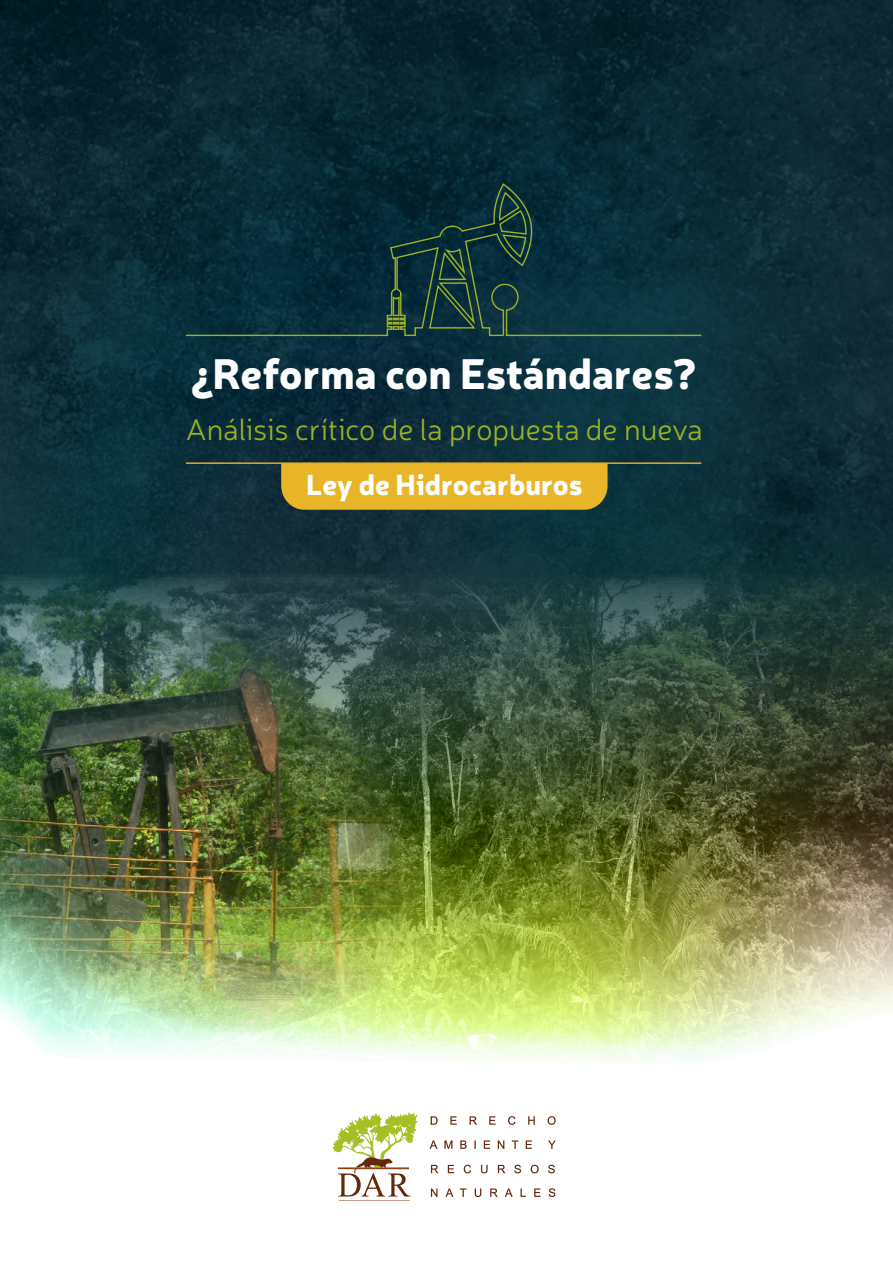
<style>
.page{position:relative;width:893px;height:1263px;background:#fff}
.page>*{position:absolute;margin:0;border:0;box-sizing:border-box;transform-origin:0 0}
.t1{font:900 42px "Neris";color:#fff}
.t2{font:300 30px "Neris";color:#9bb127}
.t3{font:900 28.5px "Neris";color:#fff}
</style>
<div class="page">
<img style="left:0;top:0;width:893px;height:1196px">
<div style="left:281px;top:464px;width:326px;height:46px;background:#e9b528"></div>
<hr style="left:186px;top:462px;width:515px;height:2px;background:#e9b527">
<svg style="left:185px;top:184px;width:351px;height:153px;background:#0d3137"></svg>
<svg style="left:491px;top:283px;width:212px;height:54px;background:#123a41"></svg>
<svg style="left:544px;top:1116px;width:12px;height:9px"></svg>
<svg style="left:544px;top:1140px;width:12px;height:9px"></svg>
<svg style="left:544px;top:1165px;width:11px;height:8px"></svg>
<svg style="left:544px;top:1188px;width:11px;height:9px"></svg>
<img style="left:0;top:529px;width:544px;height:672px">
<h1 class="t1" style="left:192px;top:343px;width:507px">¿Reforma con Estándares?</h1>
<p class="t2" style="left:186px;top:410px;width:518px">Análisis crítico de la propuesta de nueva</p>
<p class="t3" style="left:306px;top:463px;width:278px">Ley de Hidrocarburos</p>
</div>
